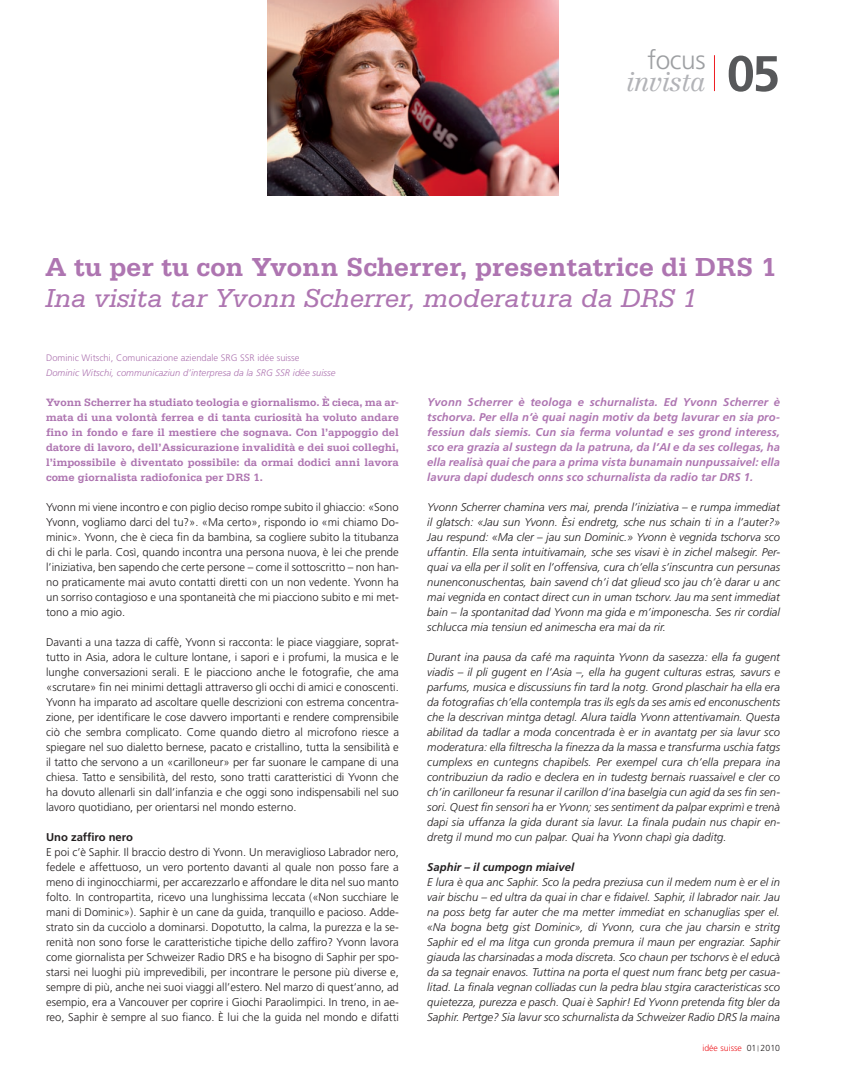
<style>
.page{position:relative;width:851px;height:1081px;background:#fff}
.page>*{position:absolute;margin:0;border:0;box-sizing:border-box;transform-origin:0 0}
.t1{font:700 50px "Frutiger LT";color:#57585a}
.Headline_26pt___Deut{font:700 27.5px "Serifa";color:#ae75b1}
.Headline_26pt___Deut-2{font:italic 27.5px "Serifa";color:#ae75b1}
.t2{font:italic 300 26.25px "Centennial";letter-spacing:-.03em;color:#b2b3b7}
.t3{font:300 26.25px "Frutiger LT";letter-spacing:-.015em;color:#9d9fa2}
.Fliesstext___Deutsc{font:300 11.25px/15px "Frutiger LT";color:#231f20;text-align:justify}
.Fliesstext___Franz{font:italic 300 11.25px/15px "Frutiger LT";letter-spacing:.005em;color:#231f20;text-align:justify}
.Fliesstext___Franz-2{font:italic 700 11.25px/15px "Frutiger LT";letter-spacing:.005em;color:#ae75b1;text-align:justify}
.Auszeichnung_Serifa{font:700 11.25px/15px "Serifa";color:#ae75b1;text-align:justify}
.Fliesstext___Franz-3{font:italic 700 11.25px "Frutiger LT";letter-spacing:.005em;color:#231f20}
.Fliesstext___Deutsc-2{font:700 11.25px "Frutiger LT";color:#231f20}
.Autor_F{font:italic 300 9.38px "Frutiger LT";letter-spacing:.005em;color:#ae75b1}
.Autor_D{font:300 9.38px "Frutiger LT";color:#ae75b1}
.t4{font:300 8.75px "Frutiger LT";color:#ee1d23}
.s1{color:#231f20}
</style>
<div class="page">
<img style="left:267px;top:0;width:292px;height:196px">
<hr style="left:714px;top:55px;width:1px;height:36px;background:#ee1d23">
<p class="t3" style="left:647px;top:45px;width:60px">focus</p>
<p class="t2" style="left:626px;top:66px;width:81px">invista</p>
<p class="t1" style="left:726px;top:44px;width:55px">05</p>
<p class="Headline_26pt___Deut" style="left:45px;top:250px;width:732px">A tu per tu con Yvonn Scherrer, presentatrice di DRS 1</p>
<p class="Headline_26pt___Deut-2" style="left:45px;top:282px;width:653px">Ina visita tar Yvonn Scherrer, moderatura da DRS 1</p>
<p class="Autor_D" style="left:46px;top:353px;width:255px">Dominic Witschi, Comunicazione aziendale SRG SSR idée suisse</p>
<p class="Autor_F" style="left:46px;top:367px;width:291px">Dominic Witschi, communicaziun d’interpresa da la SRG SSR idée suisse</p>
<p class="Auszeichnung_Serifa" style="left:46px;top:395px;width:354px">Yvonn Scherrer ha studiato teologia e giornalismo. È cieca, ma ar&shy;mata di una volontà ferrea e di tanta curiosità ha voluto andare fino in fondo e fare il mestiere che sognava. Con l’appoggio del datore di lavoro, dell’Assicurazione invalidità e dei suoi colleghi, l’impossibile è diventato possibile: da ormai dodici anni lavora come giornalista radiofonica per DRS 1.</p>
<p class="Fliesstext___Deutsc" style="left:46px;top:500px;width:354px">Yvonn mi viene incontro e con piglio deciso rompe subito il ghiaccio: «Sono Yvonn, vogliamo darci del tu?». «Ma certo», rispondo io «mi chiamo Do&shy;minic». Yvonn, che è cieca fin da bambina, sa cogliere subito la titubanza di chi le parla. Così, quando incontra una persona nuova, è lei che prende l’iniziativa, ben sapendo che certe persone – come il sottoscritto – non han&shy;no praticamente mai avuto contatti diretti con un non vedente. Yvonn ha un sorriso contagioso e una spontaneità che mi piacciono subito e mi met&shy;tono a mio agio.</p>
<p class="Fliesstext___Deutsc" style="left:46px;top:635px;width:354px">Davanti a una tazza di caffè, Yvonn si racconta: le piace viaggiare, soprat&shy;tutto in Asia, adora le culture lontane, i sapori e i profumi, la musica e le lunghe conversazioni serali. E le piacciono anche le fotografie, che ama «scrutare» fin nei minimi dettagli attraverso gli occhi di amici e conoscenti.<br>Yvonn ha imparato ad ascoltare quelle descrizioni con estrema concentra&shy;zione, per identificare le cose davvero importanti e rendere comprensibile ciò che sembra complicato. Come quando dietro al microfono riesce a spiegare nel suo dialetto bernese, pacato e cristallino, tutta la sensibilità e il tatto che servono a un «carilloneur» per far suonare le campane di una chiesa. Tatto e sensibilità, del resto, sono tratti caratteristici di Yvonn che ha dovuto allenarli sin dall’infanzia e che oggi sono indispensabili nel suo lavoro quotidiano, per orientarsi nel mondo esterno.</p>
<p class="Fliesstext___Deutsc-2" style="left:46px;top:831px;width:88px">Uno zaffiro nero</p>
<p class="Fliesstext___Deutsc" style="left:46px;top:845px;width:354px">E poi c’è Saphir. Il braccio destro di Yvonn. Un meraviglioso Labrador nero, fedele e affettuoso, un vero portento davanti al quale non posso fare a meno di inginocchiarmi, per accarezzarlo e affondare le dita nel suo manto folto. In contropartita, ricevo una lunghissima leccata («Non succhiare le mani di Dominic»). Saphir è un cane da guida, tranquillo e pacioso. Adde&shy;strato sin da cucciolo a dominarsi. Dopotutto, la calma, la purezza e la se&shy;renità non sono forse le caratteristiche tipiche dello zaffiro? Yvonn lavora come giornalista per Schweizer Radio DRS e ha bisogno di Saphir per spo&shy;starsi nei luoghi più imprevedibili, per incontrare le persone più diverse e, sempre di più, anche nei suoi viaggi all’estero. Nel marzo di quest’anno, ad esempio, era a Vancouver per coprire i Giochi Paraolimpici. In treno, in ae&shy;reo, Saphir è sempre al suo fianco. È lui che la guida nel mondo e difatti</p>
<p class="Fliesstext___Franz-2" style="left:427px;top:395px;width:354px">Yvonn Scherrer è teologa e schurnalista. Ed Yvonn Scherrer è tschorva. Per ella n’è quai nagin motiv da betg lavurar en sia pro&shy;fessiun dals siemis. Cun sia ferma voluntad e ses grond interess, sco era grazia al sustegn da la patruna, da l’AI e da ses collegas, ha ella realisà quai che para a prima vista bunamain nunpussaivel: ella lavura dapi dudesch onns sco schurnalista da radio tar DRS 1.</p>
<p class="Fliesstext___Franz" style="left:427px;top:500px;width:354px">Yvonn Scherrer chamina vers mai, prenda l’iniziativa – e rumpa immediat il glatsch: «Jau sun Yvonn. Èsi endretg, sche nus schain ti in a l’auter?» Jau respund: «Ma cler – jau sun Dominic.» Yvonn è vegnida tschorva sco uffantin. Ella senta intuitivamain, sche ses visavi è in zichel malsegir. Per&shy;quai va ella per il solit en l’offensiva, cura ch’ella s’inscuntra cun persunas nunenconuschentas, bain savend ch’i dat glieud sco jau ch’è darar u anc mai vegnida en contact direct cun in uman tschorv. Jau ma sent immediat bain – la spontanitad dad Yvonn ma gida e m’imponescha. Ses rir cordial schlucca mia tensiun ed animescha era mai da rir.</p>
<p class="Fliesstext___Franz" style="left:427px;top:650px;width:354px">Durant ina pausa da café ma raquinta Yvonn da sasezza: ella fa gugent viadis – il pli gugent en l’Asia –, ella ha gugent culturas estras, savurs e parfums, musica e discussiuns fin tard la notg. Grond plaschair ha ella era da fotografias ch’ella contempla tras ils egls da ses amis ed enconuschents che la descrivan mintga detagl. Alura taidla Yvonn attentivamain. Questa abilitad da tadlar a moda concentrada è er in avantatg per sia lavur sco moderatura: ella filtrescha la finezza da la massa e transfurma uschia fatgs cumplexs en cuntegns chapibels. Per exempel cura ch’ella prepara ina contribuziun da radio e declera en in tudestg bernais ruassaivel e cler co ch’in carilloneur fa resunar il carillon d’ina baselgia cun agid da ses fin sen&shy;sori. Quest fin sensori ha er Yvonn; ses sentiment da palpar exprimì e trenà dapi sia uffanza la gida durant sia lavur. La finala pudain nus chapir en&shy;dretg il mund mo cun palpar. Quai ha Yvonn chapì gia daditg.</p>
<p class="Fliesstext___Franz-3" style="left:427px;top:861px;width:148px">Saphir – il cumpogn miaivel</p>
<p class="Fliesstext___Franz" style="left:427px;top:875px;width:354px">E lura è qua anc Saphir. Sco la pedra preziusa cun il medem num è er el in vair bischu – ed ultra da quai in char e fidaivel. Saphir, il labrador nair. Jau na poss betg far auter che ma metter immediat en schanuglias sper el. «Na bogna betg gist Dominic», di Yvonn, cura che jau charsin e stritg Saphir ed el ma litga cun gronda premura il maun per engraziar. Saphir giauda las charsinadas a moda discreta. Sco chaun per tschorvs è el educà da sa tegnair enavos. Tuttina na porta el quest num franc betg per casua&shy;litad. La finala vegnan colliadas cun la pedra blau stgira caracteristicas sco quietezza, purezza e pasch. Quai è Saphir! Ed Yvonn pretenda fitg bler da Saphir. Pertge? Sia lavur sco schurnalista da Schweizer Radio DRS la maina</p>
<p class="t4" style="left:702px;top:1043px;width:79px">idée suisse <span class="s1">01</span> <sup>|</sup> <span class="s1">2010</span></p>
</div>
